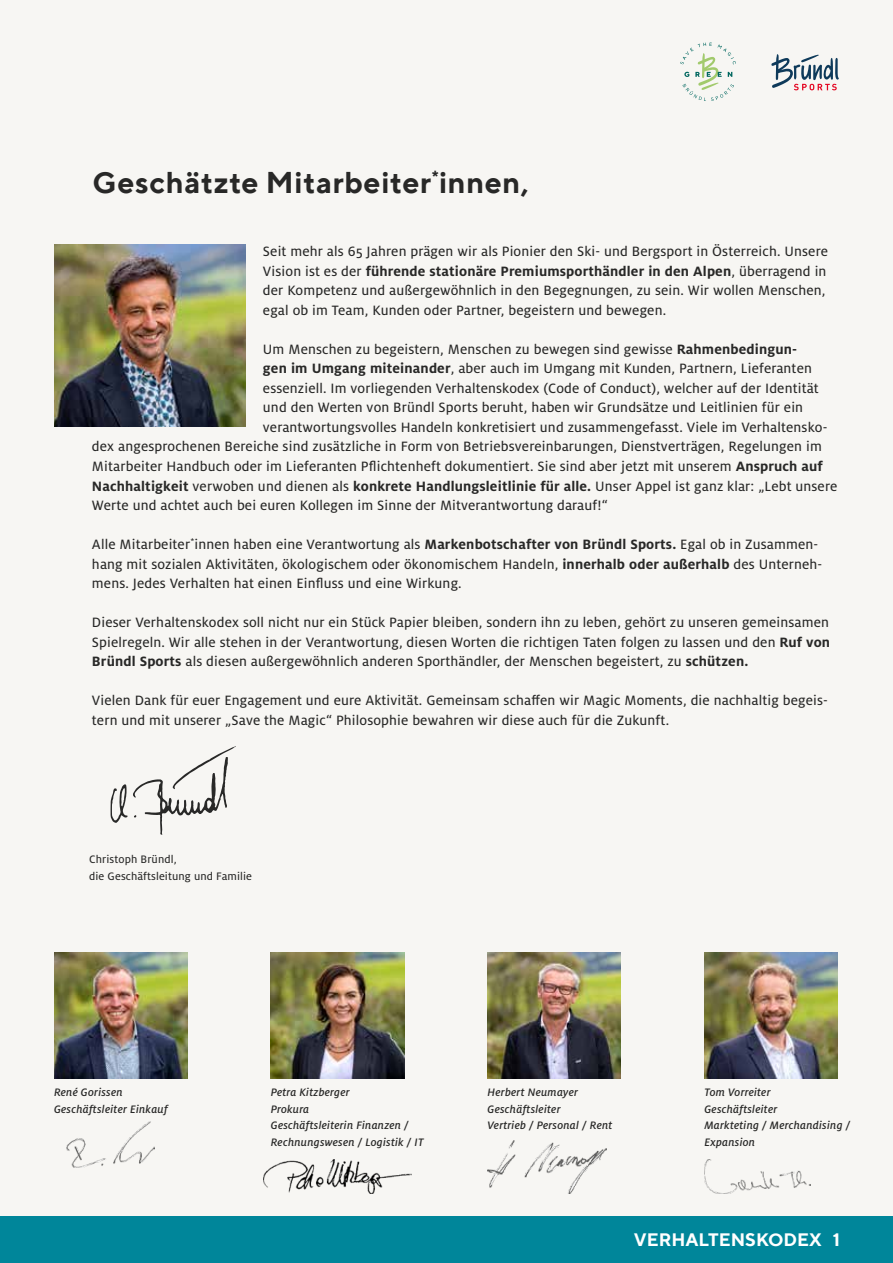
<style>
.page{position:relative;width:893px;height:1263px;background:#fff}
.page>*{position:absolute;margin:0;border:0;box-sizing:border-box;transform-origin:0 0}
.t1{font:700 30px "TT Norms";letter-spacing:.02em;color:#282827}
.t2{font:700 18px "TT Norms";color:#fff}
.t3{font:15px/19.5px "Milo Pro Text";letter-spacing:.01em;color:#282827}
.t4{font:700 15px "Milo Pro";letter-spacing:.01em;color:#282827}
.t5{font:italic 500 12px/16.5px "Milo Pro";letter-spacing:.02em;color:#282827}
.t6{font:12px/16.5px "Milo Pro Text";letter-spacing:.01em;color:#282827}
.s1{font-family:"Milo Pro Text";font-weight:400}
.s2{font-family:"Milo Pro";font-weight:700}
</style>
<div class="page">
<div style="left:0;top:0;width:893px;height:1216px;background:#f7f6f3"></div>
<div style="left:0;top:1216px;width:893px;height:47px;background:#00869a"></div>
<img style="left:488px;top:952px;width:133px;height:127px">
<img style="left:704px;top:952px;width:134px;height:127px">
<img style="left:271px;top:952px;width:133px;height:127px">
<img style="left:54px;top:952px;width:133px;height:127px">
<img style="left:54px;top:245px;width:192px;height:182px">
<svg style="left:111px;top:746px;width:125px;height:89px"></svg>
<svg style="left:771px;top:54px;width:68px;height:36px"></svg>
<img style="left:488px;top:1141px;width:118px;height:52px">
<img style="left:66px;top:1121px;width:89px;height:46px">
<img style="left:704px;top:1160px;width:106px;height:33px">
<img style="left:264px;top:1159px;width:147px;height:34px">
<svg style="left:680px;top:43px;width:56px;height:58px"></svg>
<h1 class="t1" style="left:93px;top:164px;width:438px">Geschätzte Mitarbeiter<sup>*</sup>innen,</h1>
<p class="t3" style="left:263px;top:242px;width:567px">Seit mehr als 65 Jahren prägen wir als Pionier den Ski- und Bergsport in Österreich. Unsere</p>
<p class="t4" style="left:263px;top:263px;width:565px"><span class="s1">Vision ist es der</span> führende stationäre Premiumsporthändler in den Alpen<span class="s1">, überragend in</span></p>
<p class="t3" style="left:263px;top:281px;width:564px">der Kompetenz und außergewöhnlich in den Begegnungen, zu sein. Wir wollen Menschen, egal ob im Team, Kunden oder Partner, begeistern und bewegen.</p>
<p class="t3" style="left:263px;top:340px;width:536px">Um Menschen zu begeistern, Menschen zu bewegen sind gewisse <span class="s2">Rahmenbedingun-</span></p>
<p class="t3" style="left:263px;top:359px;width:550px"><span class="s2">gen im Umgang miteinander</span>, aber auch im Umgang mit Kunden, Partnern, Lieferanten</p>
<p class="t3" style="left:263px;top:379px;width:557px">essenziell. Im vorliegenden Verhaltenskodex (Code of Conduct), welcher auf der Identität</p>
<p class="t3" style="left:263px;top:398px;width:542px">und den Werten von Bründl Sports beruht, haben wir Grundsätze und Leitlinien für ein</p>
<p class="t3" style="left:263px;top:418px;width:566px">verantwortungsvolles Handeln konkretisiert und zusammengefasst. Viele im Verhaltensko-</p>
<p class="t3" style="left:92px;top:437px;width:731px">dex angesprochenen Bereiche sind zusätzliche in Form von Betriebsvereinbarungen, Dienstverträgen, Regelungen im</p>
<p class="t3" style="left:92px;top:457px;width:732px">Mitarbeiter Handbuch oder im Lieferanten Pflichtenheft dokumentiert. Sie sind aber jetzt mit unserem <span class="s2">Anspruch auf</span></p>
<p class="t3" style="left:92px;top:476px;width:747px"><span class="s2">Nachhaltigkeit</span> verwoben und dienen als <span class="s2">konkrete Handlungsleitlinie für alle.</span> Unser Appel ist ganz klar: „Lebt unsere</p>
<p class="t3" style="left:92px;top:496px;width:517px">Werte und achtet auch bei euren Kollegen im Sinne der Mitverantwortung darauf!“</p>
<p class="t3" style="left:92px;top:535px;width:732px">Alle Mitarbeiter<sup>*</sup>innen haben eine Verantwortung als <span class="s2">Markenbotschafter von Bründl Sports.</span> Egal ob in Zusammen&shy;hang mit sozialen Aktivitäten, ökologischem oder ökonomischem Handeln, <span class="s2">innerhalb oder außerhalb</span> des Unterneh&shy;mens. Jedes Verhalten hat einen Einfluss und eine Wirkung.</p>
<p class="t3" style="left:92px;top:613px;width:740px;text-align:justify">Dieser Verhaltenskodex soll nicht nur ein Stück Papier bleiben, sondern ihn zu leben, gehört zu unseren gemeinsamen Spielregeln. Wir alle stehen in der Verantwortung, diesen Worten die richtigen Taten folgen zu lassen und den <span class="s2">Ruf von Bründl Sports</span> als diesen außergewöhnlich anderen Sporthändler, der Menschen begeistert, zu <span class="s2">schützen.</span></p>
<p class="t3" style="left:92px;top:691px;width:737px">Vielen Dank für euer Engagement und eure Aktivität. Gemeinsam schaffen wir Magic Moments, die nachhaltig begeis&shy;tern und mit unserer „Save the Magic“ Philosophie bewahren wir diese auch für die Zukunft.</p>
<p class="t6" style="left:89px;top:851px;width:164px">Christoph Bründl,<br>die Geschäftsleitung und Familie</p>
<p class="t5" style="left:54px;top:1084px;width:115px">René Gorissen<br>Geschäftsleiter Einkauf</p>
<p class="t5" style="left:271px;top:1084px;width:154px">Petra Kitzberger<br>Prokura<br>Geschäftsleiterin Finanzen /<br>Rechnungswesen / Logistik / IT</p>
<p class="t5" style="left:488px;top:1084px;width:126px">Herbert Neumayer<br>Geschäftsleiter<br>Vertrieb / Personal / Rent</p>
<p class="t5" style="left:704px;top:1084px;width:147px">Tom Vorreiter<br>Geschäftsleiter<br>Markteting / Merchandising /<br>Expansion</p>
<p class="t2" style="left:634px;top:1228px;width:208px">VERHALTENSKODEX 1</p>
</div>
